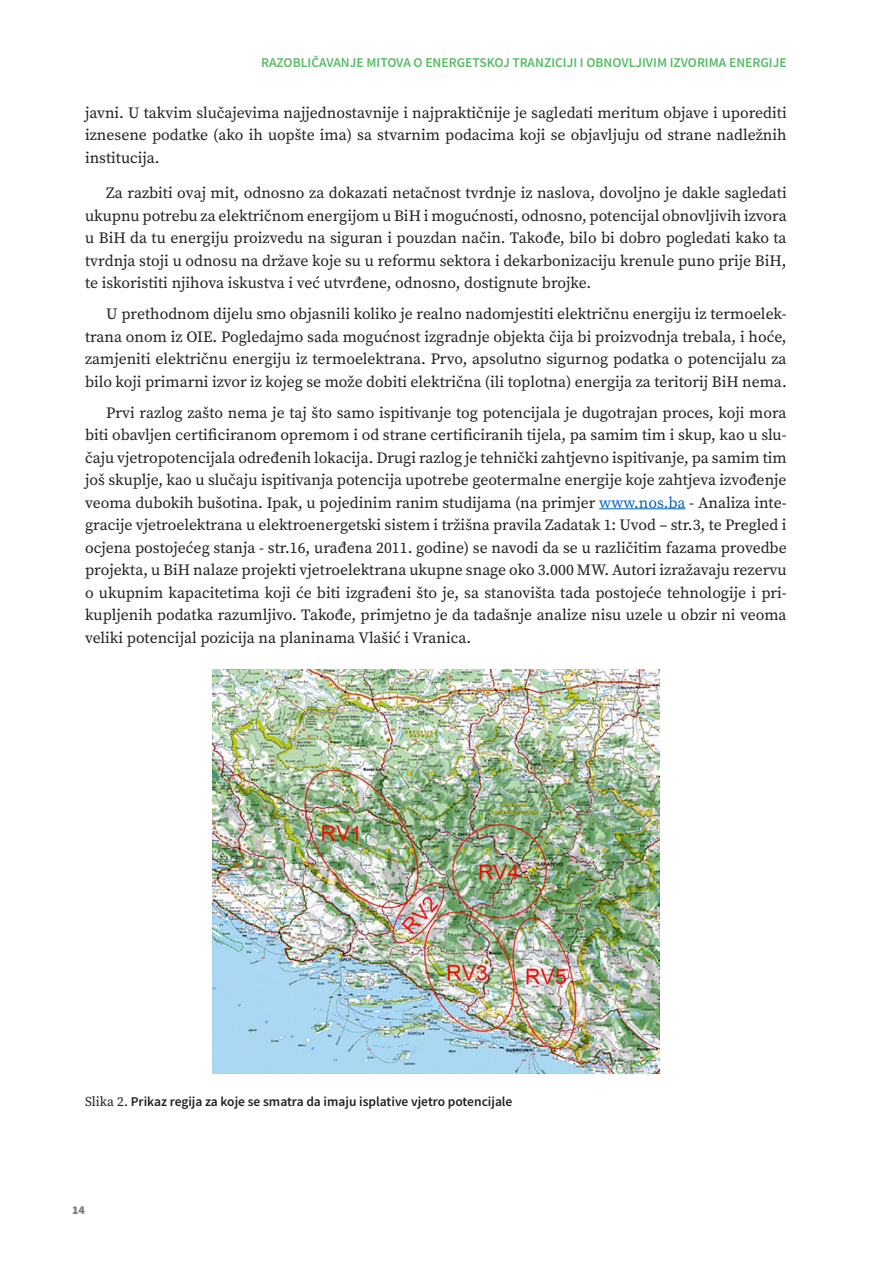
<style>
.page{position:relative;width:893px;height:1263px;background:#fff}
.page>*{position:absolute;margin:0;border:0;box-sizing:border-box;transform-origin:0 0}
.text{font:15.75px/22.5px "Source Serif Pro";color:#231f20;text-align:justify}
.text_neuvuceni{font:15.75px/22.5px "Source Serif Pro";color:#231f20;text-align:justify}
.t1{font:600 13.5px "Source Sans Pro";color:#56bb65}
.slika_potpis{font:600 13.5px "Source Sans Pro";color:#231f20}
.t2{font:900 12px "Source Sans Pro";color:#787e7f}
.s1{color:#0563c1}
.s2{font-family:"Source Serif Pro";font-weight:400}
</style>
<div class="page">
<hr style="left:599px;top:508px;width:86px;height:1px;background:#0563c1">
<img style="left:213px;top:669px;width:446px;height:404px">
<p class="t1" style="left:261px;top:53px;width:527px">RAZOBLIČAVANJE MITOVA O ENERGETSKOJ TRANZICIJI I OBNOVLJIVIM IZVORIMA ENERGIJE</p>
<p class="text_neuvuceni" style="left:85px;top:101px;width:703px">javni. U takvim slučajevima najjednostavnije i najpraktičnije je sagledati meritum objave i uporediti iznesene podatke (ako ih uopšte ima) sa stvarnim podacima koji se objavljuju od strane nadležnih institucija.</p>
<p class="text" style="left:85px;top:182px;width:703px;text-indent:21px">Za razbiti ovaj mit, odnosno za dokazati netačnost tvrdnje iz naslova, dovoljno je dakle sagledati ukupnu potrebu za električnom energijom u BiH i mogućnosti, odnosno, potencijal obnovljivih izvora u BiH da tu energiju proizvedu na siguran i pouzdan način. Takođe, bilo bi dobro pogledati kako ta tvrdnja stoji u odnosu na države koje su u reformu sektora i dekarbonizaciju krenule puno prije BiH, te iskoristiti njihova iskustva i već utvrđene, odnosno, dostignute brojke.</p>
<p class="text" style="left:85px;top:303px;width:703px;text-indent:21px">U prethodnom dijelu smo objasnili koliko je realno nadomjestiti električnu energiju iz termoelek&shy;trana onom iz OIE. Pogledajmo sada mogućnost izgradnje objekta čija bi proizvodnja trebala, i hoće, zamjeniti električnu energiju iz termoelektrana. Prvo, apsolutno sigurnog podatka o potencijalu za bilo koji primarni izvor iz kojeg se može dobiti električna (ili toplotna) energija za teritorij BiH nema.</p>
<p class="text" style="left:85px;top:401px;width:703px;text-indent:21px">Prvi razlog zašto nema je taj što samo ispitivanje tog potencijala je dugotrajan proces, koji mora biti obavljen certificiranom opremom i od strane certificiranih tijela, pa samim tim i skup, kao u slu&shy;čaju vjetropotencijala određenih lokacija. Drugi razlog je tehnički zahtjevno ispitivanje, pa samim tim još skuplje, kao u slučaju ispitivanja potencija upotrebe geotermalne energije koje zahtjeva izvođenje veoma dubokih bušotina. Ipak, u pojedinim ranim studijama (na primjer <span class="s1">www.nos.ba</span> - Analiza inte&shy;gracije vjetroelektrana u elektroenergetski sistem i tržišna pravila Zadatak 1: Uvod – str.3, te Pregled i ocjena postojećeg stanja - str.16, urađena 2011. godine) se navodi da se u različitim fazama provedbe projekta, u BiH nalaze projekti vjetroelektrana ukupne snage oko 3.000 MW. Autori izražavaju rezervu o ukupnim kapacitetima koji će biti izgrađeni što je, sa stanovišta tada postojeće tehnologije i pri&shy;kupljenih podatka razumljivo. Takođe, primjetno je da tadašnje analize nisu uzele u obzir ni veoma veliki potencijal pozicija na planinama Vlašić i Vranica.</p>
<p class="slika_potpis" style="left:85px;top:1092px;width:429px"><span class="s2">Slika 2.</span> Prikaz regija za koje se smatra da imaju isplative vjetro potencijale</p>
<p class="t2" style="left:72px;top:1202px;width:14px">14</p>
</div>
